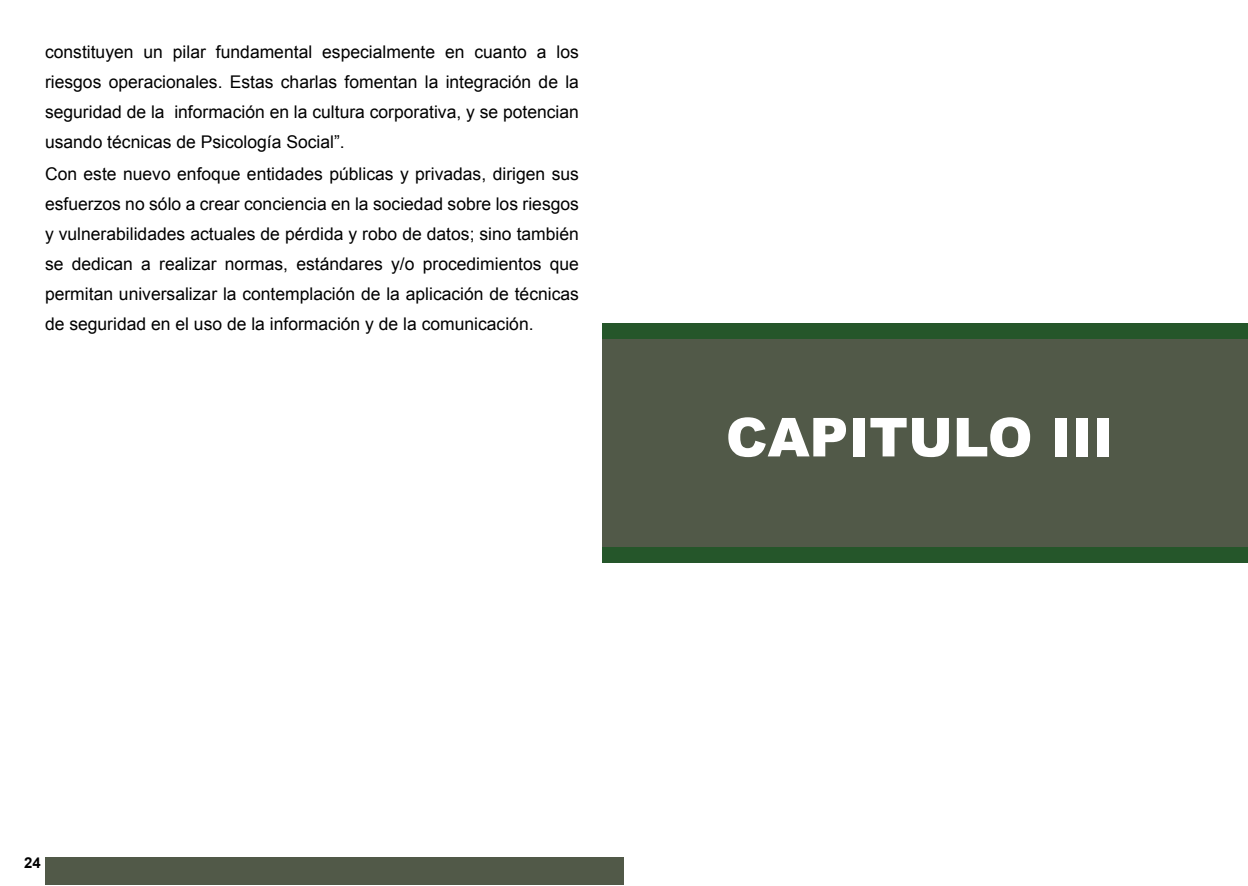
<style>
.page{position:relative;width:1248px;height:886px;background:#fff}
.page>*{position:absolute;margin:0;border:0;box-sizing:border-box;transform-origin:0 0}
.t1{font:900 53.75px "Arial";color:#fff}
.t2{font:17.5px/30px "Arial";color:#000;text-align:justify}
.t3{font:700 15px "Arial";color:#000}
</style>
<div class="page">
<div style="left:45px;top:857px;width:578px;height:27px;background:#515948"></div>
<div style="left:602px;top:339px;width:645px;height:216px;background:#515948"></div>
<div style="left:602px;top:324px;width:645px;height:15px;background:#25562a"></div>
<div style="left:602px;top:547px;width:645px;height:15px;background:#25562a"></div>
<p class="t2" style="left:45px;top:37px;width:535px">constituyen un pilar fundamental especialmente en cuanto a los riesgos operacionales. Estas charlas fomentan la integración de la seguridad de la información en la cultura corporativa, y se potencian usando técnicas de Psicología Social”.</p>
<p class="t2" style="left:45px;top:159px;width:535px">Con este nuevo enfoque entidades públicas y privadas, dirigen sus esfuerzos no sólo a crear conciencia en la sociedad sobre los riesgos y vulnerabilidades actuales de pérdida y robo de datos; sino también se dedican a realizar normas, estándares y/o procedimientos que permitan universalizar la contemplación de la aplicación de técnicas de seguridad en el uso de la información y de la comunicación.</p>
<h1 class="t1" style="left:725px;top:398px;width:389px">CAPITULO III</h1>
<p class="t3" style="left:24px;top:853px;width:18px">24</p>
</div>
